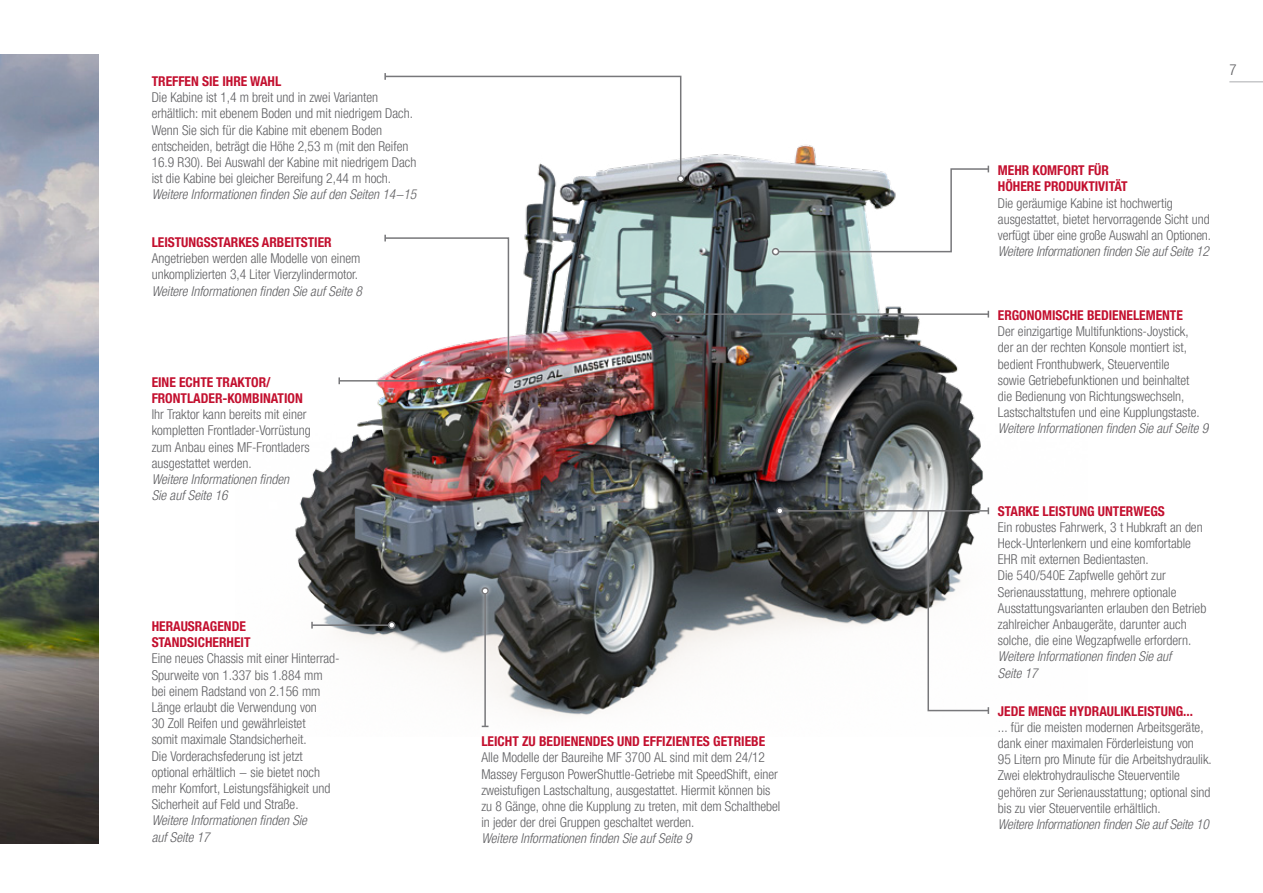
<style>
.page{position:relative;width:1263px;height:893px;background:#fff}
.page>*{position:absolute;margin:0;border:0;box-sizing:border-box;transform-origin:0 0}
.t1{font:300 condensed 15px "Helvetica Neue LTW1 G";color:#5f5f62}
.Diagram_bullets_2019{font:300 condensed 13.5px/16.2px "Helvetica Neue LTW1 G";color:#5f5f62}
.Diagram_bullets_2019-2{font:italic 300 condensed 13.5px/16.2px "Helvetica Neue LTW1 G";color:#5f5f62}
.t2{font:700 condensed 13.5px/16.2px "Helvetica Neue LTW1 G";color:#c3102f}
</style>
<div class="page">
<img style="left:0;top:371px;width:98px;height:472px">
<img style="left:295px;top:145px;width:695px;height:571px">
<hr style="left:339px;top:380px;width:97px;height:2px;background:#77777a">
<svg style="left:338px;top:377px;width:2px;height:7px"></svg>
<div style="left:435px;top:377px;width:8px;height:8px;border:2px solid #77777a;border-radius:50%"></div>
<div style="left:381px;top:231px;width:135px;height:146px;background:#fff"></div>
<img style="left:384px;top:235px;width:127px;height:149px">
<div style="left:505px;top:366px;width:7px;height:8px;border:2px solid #77777a;border-radius:50%"></div>
<div style="left:478px;top:583px;width:14px;height:147px;background:#fff;opacity:.75"></div>
<hr style="left:484px;top:594px;width:2px;height:132px;background:#77777a">
<div style="left:481px;top:587px;width:8px;height:8px;border:2px solid #77777a;border-radius:50%"></div>
<div style="left:768px;top:162px;width:224px;height:96px;background:#fff;opacity:.75"></div>
<svg style="left:773px;top:166px;width:217px;height:88px"></svg>
<div style="left:772px;top:248px;width:7px;height:7px;border:2px solid #77777a;border-radius:50%"></div>
<div style="left:924px;top:508px;width:68px;height:209px;background:#fff;opacity:.75"></div>
<hr style="left:657px;top:313px;width:331px;height:2px;background:#77777a">
<div style="left:650px;top:310px;width:8px;height:8px;border:2px solid #77777a;border-radius:50%"></div>
<hr style="left:783px;top:510px;width:205px;height:2px;background:#77777a">
<svg style="left:927px;top:507px;width:63px;height:207px"></svg>
<div style="left:776px;top:507px;width:7px;height:8px;border:2px solid #77777a;border-radius:50%"></div>
<div style="left:388px;top:622px;width:7px;height:6px;background:#fff;border-radius:50%"></div>
<hr style="left:312px;top:624px;width:77px;height:2px;background:#77777a">
<svg style="left:311px;top:622px;width:2px;height:7px"></svg>
<div style="left:388px;top:621px;width:7px;height:8px;border:2px solid #77777a;border-radius:50%"></div>
<svg style="left:384px;top:73px;width:299px;height:109px"></svg>
<div style="left:677px;top:175px;width:7px;height:7px;border:2px solid #77777a;border-radius:50%"></div>
<svg style="left:0;top:54px;width:98px;height:317px;background:#abafbb"></svg>
<hr style="left:1229px;top:81px;width:34px;height:1px;background:#abacb0">
<p class="t2" style="left:152px;top:73px;width:131px">TREFFEN SIE IHRE WAHL</p>
<p class="Diagram_bullets_2019" style="left:152px;top:90px;width:266px">Die Kabine ist 1,4 m breit und in zwei Varianten erhältlich: mit ebenem Boden und mit niedrigem Dach.<br>Wenn Sie sich für die Kabine mit ebenem Boden entscheiden, beträgt die Höhe 2,53 m (mit den Reifen 16.9 R30). Bei Auswahl der Kabine mit niedrigem Dach ist die Kabine bei gleicher Bereifung 2,44 m hoch.</p>
<p class="Diagram_bullets_2019-2" style="left:152px;top:187px;width:266px">Weitere Informationen finden Sie auf den Seiten 14−15</p>
<p class="t2" style="left:152px;top:234px;width:182px">LEISTUNGSSTARKES ARBEITSTIER</p>
<p class="Diagram_bullets_2019" style="left:152px;top:250px;width:210px">Angetrieben werden alle Modelle von einem unkomplizierten 3,4 Liter Vierzylindermotor.</p>
<p class="Diagram_bullets_2019-2" style="left:152px;top:283px;width:212px">Weitere Informationen finden Sie auf Seite 8</p>
<p class="t2" style="left:152px;top:374px;width:153px">EINE ECHTE TRAKTOR/<br>FRONTLADER-KOMBINATION</p>
<p class="Diagram_bullets_2019" style="left:152px;top:406px;width:161px">Ihr Traktor kann bereits mit einer kompletten Frontlader-Vorrüstung zum Anbau eines MF-Frontladers ausgestattet werden.</p>
<p class="Diagram_bullets_2019-2" style="left:152px;top:471px;width:139px">Weitere Informationen finden<br>Sie auf Seite 16</p>
<p class="t2" style="left:152px;top:618px;width:100px">HERAUSRAGENDE<br>STANDSICHERHEIT</p>
<p class="Diagram_bullets_2019" style="left:152px;top:651px;width:189px">Eine neues Chassis mit einer Hinterrad-Spurweite von 1.337 bis 1.884 mm bei einem Radstand von 2.156 mm Länge erlaubt die Verwendung von<br>30 Zoll Reifen und gewährleistet<br>somit maximale Standsicherheit.<br>Die Vorderachsfederung ist jetzt optional erhältlich − sie bietet noch mehr Komfort, Leistungsfähigkeit und Sicherheit auf Feld und Straße.</p>
<p class="Diagram_bullets_2019-2" style="left:152px;top:813px;width:157px">Weitere Informationen finden Sie auf Seite 17</p>
<p class="t2" style="left:481px;top:733px;width:285px">LEICHT ZU BEDIENENDES UND EFFIZIENTES GETRIEBE</p>
<p class="Diagram_bullets_2019" style="left:481px;top:750px;width:301px">Alle Modelle der Baureihe MF 3700 AL sind mit dem 24/12<br>Massey Ferguson PowerShuttle-Getriebe mit SpeedShift, einer zweistufigen Lastschaltung, ausgestattet. Hiermit können bis zu 8 Gänge, ohne die Kupplung zu treten, mit dem Schalthebel in jeder der drei Gruppen geschaltet werden.</p>
<p class="Diagram_bullets_2019-2" style="left:481px;top:831px;width:212px">Weitere Informationen finden Sie auf Seite 9</p>
<p class="t1" style="left:1229px;top:61px;width:9px">7</p>
<p class="t2" style="left:998px;top:162px;width:131px">MEHR KOMFORT FÜR<br>HÖHERE PRODUKTIVITÄT</p>
<p class="Diagram_bullets_2019" style="left:998px;top:195px;width:215px">Die geräumige Kabine ist hochwertig ausgestattet, bietet hervorragende Sicht und verfügt über eine große Auswahl an Optionen.</p>
<p class="Diagram_bullets_2019-2" style="left:998px;top:243px;width:212px">Weitere Informationen finden Sie auf Seite 12</p>
<p class="t2" style="left:998px;top:307px;width:187px">ERGONOMISCHE BEDIENELEMENTE</p>
<p class="Diagram_bullets_2019" style="left:998px;top:323px;width:203px">Der einzigartige Multifunktions-Joystick, der an der rechten Konsole montiert ist, bedient Fronthubwerk, Steuerventile sowie Getriebefunktionen und beinhaltet die Bedienung von Richtungswechseln, Lastschaltstufen und eine Kupplungstaste.</p>
<p class="Diagram_bullets_2019-2" style="left:998px;top:421px;width:212px">Weitere Informationen finden Sie auf Seite 9</p>
<p class="t2" style="left:998px;top:503px;width:168px">STARKE LEISTUNG UNTERWEGS</p>
<p class="Diagram_bullets_2019" style="left:998px;top:519px;width:210px">Ein robustes Fahrwerk, 3 t Hubkraft an den Heck-Unterlenkern und eine komfortable EHR mit externen Bedientasten.<br>Die 540/540E Zapfwelle gehört zur Serienausstattung, mehrere optionale Ausstattungsvarianten erlauben den Betrieb zahlreicher Anbaugeräte, darunter auch solche, die eine Wegzapfwelle erfordern.</p>
<p class="Diagram_bullets_2019-2" style="left:998px;top:649px;width:175px">Weitere Informationen finden Sie auf<br>Seite 17</p>
<p class="t2" style="left:998px;top:703px;width:197px">JEDE MENGE HYDRAULIKLEISTUNG...</p>
<p class="Diagram_bullets_2019" style="left:998px;top:719px;width:215px">... für die meisten modernen Arbeitsgeräte, dank einer maximalen Förderleistung von<br>95 Litern pro Minute für die Arbeitshydraulik.<br>Zwei elektrohydraulische Steuerventile gehören zur Serienausstattung; optional sind bis zu vier Steuerventile erhältlich.</p>
<p class="Diagram_bullets_2019-2" style="left:998px;top:816px;width:212px">Weitere Informationen finden Sie auf Seite 10</p>
</div>
